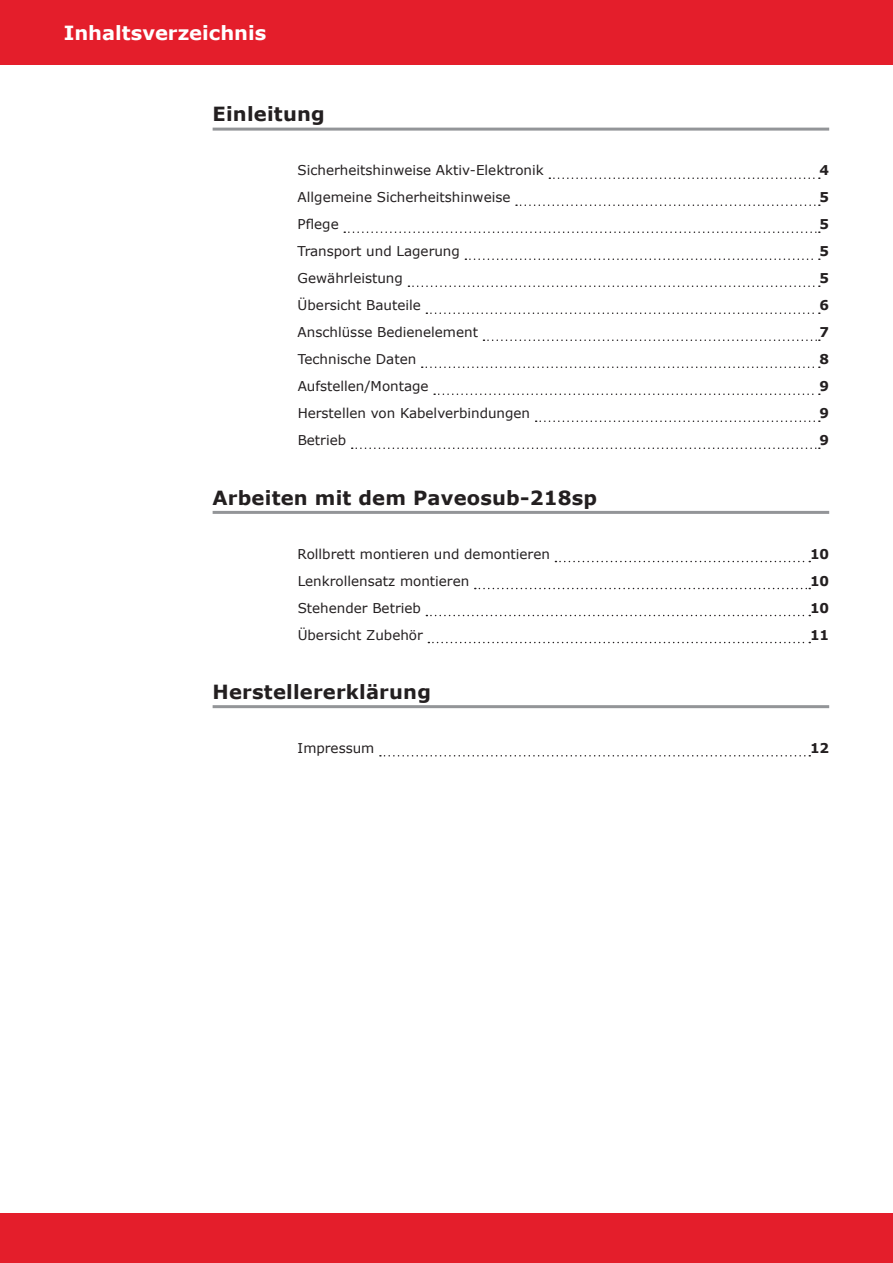
<style>
.page{position:relative;width:893px;height:1263px;background:#fff}
.page>*{position:absolute;margin:0;border:0;box-sizing:border-box;transform-origin:0 0}
.t1{font:700 19.5px "Verdana";letter-spacing:.01em;color:#231f20}
.t2{font:700 19.5px "Verdana";color:#fff}
.t3{font:13.5px "Verdana";color:#231f20}
.t4{font:700 13.5px "Verdana";color:#231f20}
</style>
<div class="page">
<div style="left:0;top:0;width:893px;height:64px;background:#e41e2b"></div>
<div style="left:0;top:1212px;width:893px;height:51px;background:#e41e2b"></div>
<hr style="left:213px;top:128px;width:616px;height:3px;background:#939598">
<svg style="left:549px;top:177px;width:271px;height:2px"></svg>
<svg style="left:516px;top:204px;width:304px;height:2px"></svg>
<svg style="left:344px;top:231px;width:476px;height:2px"></svg>
<svg style="left:465px;top:258px;width:355px;height:2px"></svg>
<svg style="left:408px;top:285px;width:412px;height:2px"></svg>
<svg style="left:426px;top:312px;width:394px;height:2px"></svg>
<svg style="left:483px;top:339px;width:337px;height:2px"></svg>
<svg style="left:422px;top:366px;width:398px;height:2px"></svg>
<svg style="left:434px;top:393px;width:386px;height:2px"></svg>
<svg style="left:536px;top:420px;width:284px;height:2px"></svg>
<svg style="left:352px;top:447px;width:468px;height:2px"></svg>
<hr style="left:213px;top:511px;width:616px;height:3px;background:#939598">
<svg style="left:555px;top:561px;width:255px;height:1px"></svg>
<svg style="left:475px;top:588px;width:335px;height:1px"></svg>
<svg style="left:426px;top:615px;width:384px;height:1px"></svg>
<svg style="left:428px;top:642px;width:382px;height:1px"></svg>
<hr style="left:213px;top:705px;width:616px;height:3px;background:#939598">
<svg style="left:380px;top:755px;width:430px;height:1px"></svg>
<h1 class="t2" style="left:64px;top:20px;width:204px">Inhaltsverzeichnis</h1>
<h1 class="t1" style="left:213px;top:100px;width:114px">Einleitung</h1>
<p class="t3" style="left:298px;top:161px;width:248px">Sicherheitshinweise Aktiv-Elektronik</p>
<p class="t4" style="left:820px;top:161px;width:11px">4</p>
<p class="t3" style="left:298px;top:188px;width:214px">Allgemeine Sicherheitshinweise</p>
<p class="t4" style="left:820px;top:188px;width:11px">5</p>
<p class="t3" style="left:298px;top:215px;width:43px">Pflege</p>
<p class="t4" style="left:820px;top:215px;width:11px">5</p>
<p class="t3" style="left:298px;top:242px;width:164px">Transport und Lagerung</p>
<p class="t4" style="left:820px;top:242px;width:11px">5</p>
<p class="t3" style="left:298px;top:269px;width:107px">Gewährleistung</p>
<p class="t4" style="left:820px;top:269px;width:11px">5</p>
<p class="t3" style="left:298px;top:296px;width:125px">Übersicht Bauteile</p>
<p class="t4" style="left:820px;top:296px;width:11px">6</p>
<p class="t3" style="left:298px;top:323px;width:182px">Anschlüsse Bedienelement</p>
<p class="t4" style="left:820px;top:323px;width:11px">7</p>
<p class="t3" style="left:298px;top:350px;width:120px">Technische Daten</p>
<p class="t4" style="left:820px;top:350px;width:11px">8</p>
<p class="t3" style="left:298px;top:377px;width:132px">Aufstellen/Montage</p>
<p class="t4" style="left:820px;top:377px;width:11px">9</p>
<p class="t3" style="left:298px;top:404px;width:234px">Herstellen von Kabelverbindungen</p>
<p class="t4" style="left:820px;top:404px;width:11px">9</p>
<p class="t3" style="left:298px;top:431px;width:50px">Betrieb</p>
<p class="t4" style="left:820px;top:431px;width:11px">9</p>
<h1 class="t1" style="left:213px;top:484px;width:386px">Arbeiten mit dem Paveosub-218sp</h1>
<p class="t3" style="left:298px;top:544px;width:254px">Rollbrett montieren und demontieren</p>
<p class="t4" style="left:810px;top:544px;width:21px">10</p>
<p class="t3" style="left:298px;top:571px;width:173px">Lenkrollensatz montieren</p>
<p class="t4" style="left:810px;top:571px;width:21px">10</p>
<p class="t3" style="left:298px;top:598px;width:125px">Stehender Betrieb</p>
<p class="t4" style="left:810px;top:598px;width:21px">10</p>
<p class="t3" style="left:298px;top:625px;width:127px">Übersicht Zubehör</p>
<p class="t4" style="left:810px;top:625px;width:21px">11</p>
<h1 class="t1" style="left:213px;top:678px;width:220px">Herstellererklärung</h1>
<p class="t3" style="left:298px;top:739px;width:78px">Impressum</p>
<p class="t4" style="left:810px;top:738px;width:21px">12</p>
</div>
